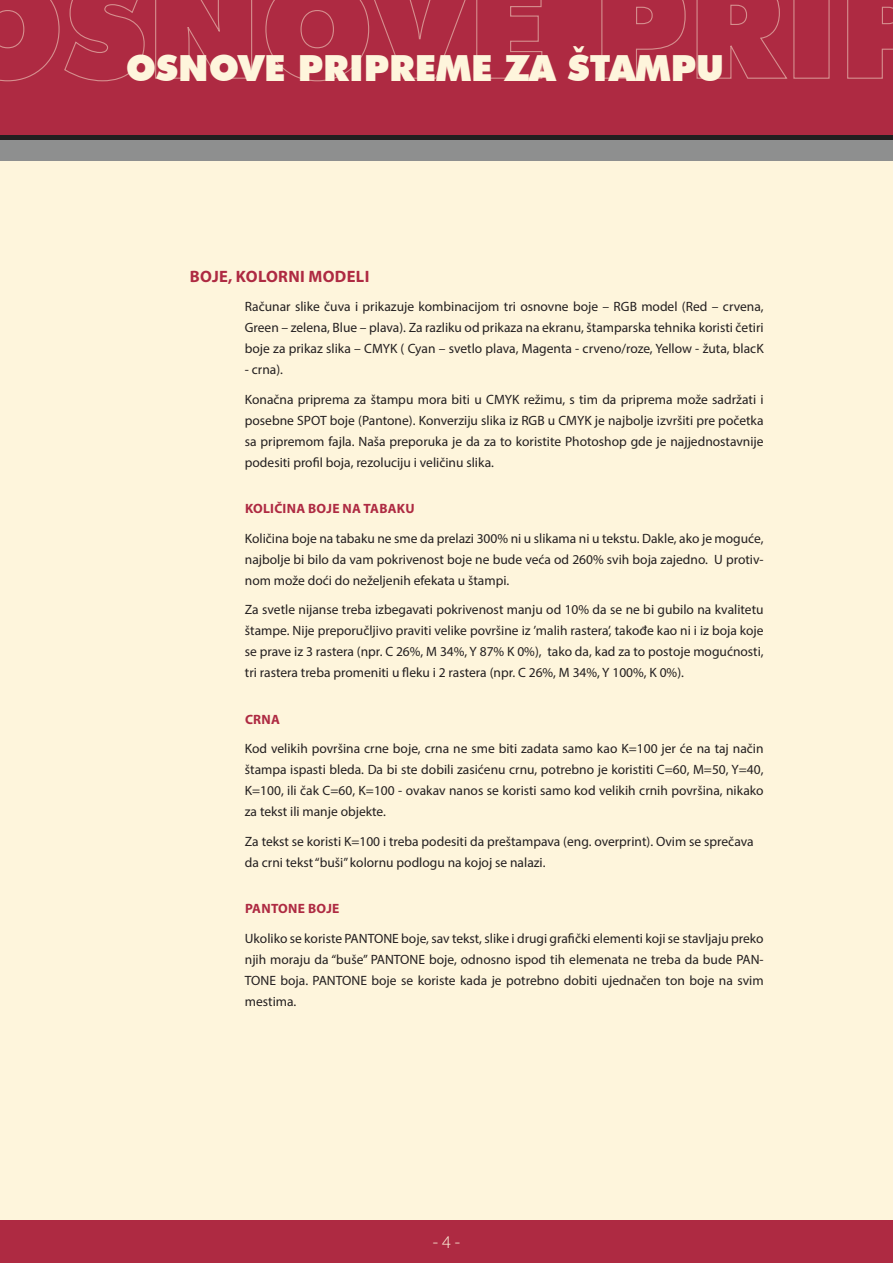
<style>
.page{position:relative;width:893px;height:1263px;background:#fef5dc}
.page>*{position:absolute;margin:0;border:0;box-sizing:border-box;transform-origin:0 0}
.t1{font:900 36px "Futura BT";color:#fef5dc}
.t2{font:300 18px "Myriad Pro";color:#fef5dc}
.t3{font:700 16.5px "Myriad Pro";letter-spacing:.02em;color:#ae2a42}
.t4{font:13.5px/21px "Myriad Pro";color:#231f20;text-align:justify}
.t5{font:700 13.5px "Myriad Pro";letter-spacing:.02em;color:#ae2a42}
</style>
<div class="page">
<div style="left:0;top:1220px;width:893px;height:43px;background:#ae2a42"></div>
<div style="left:0;top:0;width:893px;height:135px;background:#ae2a42"></div>
<svg style="left:0;top:0;width:893px;height:82px"></svg>
<div style="left:0;top:140px;width:893px;height:21px;background:#8e8f8f"></div>
<div style="left:0;top:135px;width:893px;height:5px;background:#231f20"></div>
<h1 class="t1" style="left:126px;top:47px;width:600px">OSNOVE PRIPREME ZA ŠTAMPU</h1>
<p class="t3" style="left:190px;top:265px;width:181px">BOJE, KOLORNI MODELI</p>
<p class="t4" style="left:245px;top:296px;width:520px">Računar slike čuva i prikazuje kombinacijom tri osnovne boje – RGB model (Red – crvena, Green – zelena, Blue – plava). Za razliku od prikaza na ekranu, štamparska tehnika koristi četiri boje za prikaz slika – CMYK ( Cyan – svetlo plava, Magenta - crveno/roze, Yellow - žuta, blacK</p>
<p class="t4" style="left:245px;top:355px;width:520px;line-height:29.5px">- crna).<br>Konačna priprema za štampu mora biti u CMYK režimu, s tim da priprema može sadržati i</p>
<p class="t4" style="left:245px;top:409px;width:520px">posebne SPOT boje (Pantone). Konverziju slika iz RGB u CMYK je najbolje izvršiti pre početka sa pripremom fajla. Naša preporuka je da za to koristite Photoshop gde je najjednostavnije podesiti profil boja, rezoluciju i veličinu slika.</p>
<p class="t5" style="left:245px;top:500px;width:171px">KOLIČINA BOJE NA TABAKU</p>
<p class="t4" style="left:245px;top:527px;width:520px">Količina boje na tabaku ne sme da prelazi 300% ni u slikama ni u tekstu. Dakle, ako je moguće, najbolje bi bilo da vam pokrivenost boje ne bude veća od 260% svih boja zajedno. U protiv&shy;nom može doći do neželjenih efekata u štampi.</p>
<p class="t4" style="left:245px;top:599px;width:520px">Za svetle nijanse treba izbegavati pokrivenost manju od 10% da se ne bi gubilo na kvalitetu štampe. Nije preporučljivo praviti velike površine iz ’malih rastera’, takođe kao ni i iz boja koje se prave iz 3 rastera (npr. C 26%, M 34%, Y 87% K 0%), tako da, kad za to postoje mogućnosti, tri rastera treba promeniti u fleku i 2 rastera (npr. C 26%, M 34%, Y 100%, K 0%).</p>
<p class="t5" style="left:245px;top:710px;width:37px">CRNA</p>
<p class="t4" style="left:245px;top:738px;width:520px">Kod velikih površina crne boje, crna ne sme biti zadata samo kao K=100 jer će na taj način štampa ispasti bleda. Da bi ste dobili zasićenu crnu, potrebno je koristiti C=60, M=50, Y=40, K=100, ili čak C=60, K=100 - ovakav nanos se koristi samo kod velikih crnih površina, nikako za tekst ili manje objekte.</p>
<p class="t4" style="left:245px;top:830px;width:510px">Za tekst se koristi K=100 i treba podesiti da preštampava (eng. overprint). Ovim se sprečava da crni tekst “buši” kolornu podlogu na kojoj se nalazi.</p>
<p class="t5" style="left:245px;top:900px;width:96px">PANTONE BOJE</p>
<p class="t4" style="left:245px;top:927px;width:520px">Ukoliko se koriste PANTONE boje, sav tekst, slike i drugi grafički elementi koji se stavljaju preko njih moraju da “buše” PANTONE boje, odnosno ispod tih elemenata ne treba da bude PAN-TONE boja. PANTONE boje se koriste kada je potrebno dobiti ujednačen ton boje na svim mestima.</p>
<h2 class="t2" style="left:433px;top:1231px;width:29px">- 4 -</h2>
</div>
